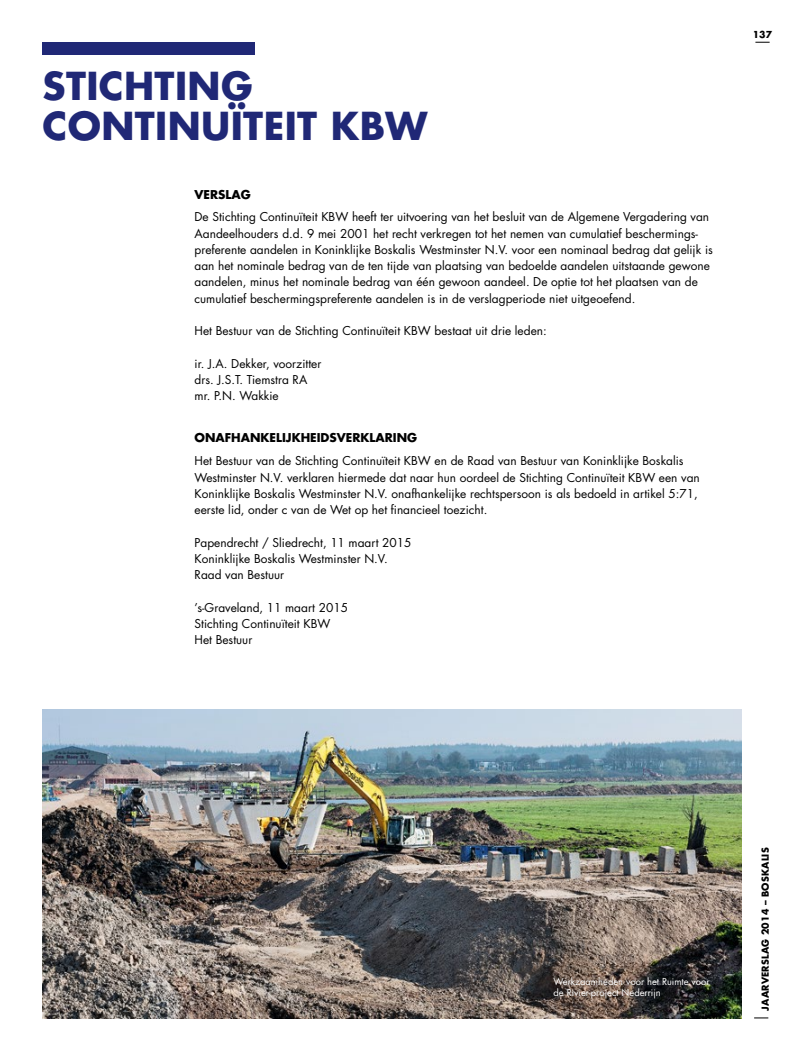
<style>
.page{position:relative;width:798px;height:1053px;background:#fff}
.page>*{position:absolute;margin:0;border:0;box-sizing:border-box;transform-origin:0 0}
.t1{font:700 37.5px/40px "Futura Std";letter-spacing:.01em;color:#202876}
.t2{font:11.88px/16.2px "Futura Std";color:#000}
.t3{font:700 11.88px "Futura Std";color:#000}
.t4{font:9.38px/11.2px "Futura Std";color:#fff}
.t5{font:700 9.38px "Futura Std";letter-spacing:.02em;color:#000}
</style>
<div class="page">
<svg style="left:754px;top:1017px;width:14px;height:1px"></svg>
<svg style="left:755px;top:42px;width:14px;height:1px"></svg>
<img style="left:43px;top:709px;width:698px;height:309px">
<div style="left:43px;top:43px;width:212px;height:12px;background:#202876"></div>
<h1 class="t1" style="left:43px;top:66px;width:386px">STICHTING<br>CONTINUÏTEIT KBW</h1>
<p class="t3" style="left:194px;top:186px;width:58px">VERSLAG</p>
<p class="t2" style="left:194px;top:209px;width:519px">De Stichting Continuïteit KBW heeft ter uitvoering van het besluit van de Algemene Vergadering van Aandeelhouders d.d. 9 mei 2001 het recht verkregen tot het nemen van cumulatief beschermings&shy;preferente aandelen in Koninklijke Boskalis Westminster N.V. voor een nominaal bedrag dat gelijk is aan het nominale bedrag van de ten tijde van plaatsing van bedoelde aandelen uitstaande gewone aandelen, minus het nominale bedrag van één gewoon aandeel. De optie tot het plaatsen van de cumulatief beschermingspreferente aandelen is in de verslagperiode niet uitgeoefend.</p>
<p class="t2" style="left:194px;top:323px;width:353px">Het Bestuur van de Stichting Continuïteit KBW bestaat uit drie leden:</p>
<p class="t2" style="left:194px;top:355px;width:128px">ir. J.A. Dekker, voorzitter drs. J.S.T. Tiemstra RA mr. P.N. Wakkie</p>
<p class="t3" style="left:194px;top:429px;width:224px">ONAFHANKELIJKHEIDSVERKLARING</p>
<p class="t2" style="left:194px;top:453px;width:506px">Het Bestuur van de Stichting Continuïteit KBW en de Raad van Bestuur van Koninklijke Boskalis Westminster N.V. verklaren hiermede dat naar hun oordeel de Stichting Continuïteit KBW een van Koninklijke Boskalis Westminster N.V. onafhankelijke rechtspersoon is als bedoeld in artikel 5:71, eerste lid, onder c van de Wet op het financieel toezicht.</p>
<p class="t2" style="left:194px;top:534px;width:218px">Papendrecht / Sliedrecht, 11 maart 2015<br>Koninklijke Boskalis Westminster N.V.<br>Raad van Bestuur</p>
<p class="t2" style="left:194px;top:599px;width:155px">’s-Graveland, 11 maart 2015<br>Stichting Continuïteit KBW<br>Het Bestuur</p>
<p class="t5" style="left:752px;top:29px;width:21px">137</p>
<p class="t4" style="left:553px;top:975px;width:157px">Werkzaamheden voor het Ruimte voor de Rivier-project Nederrijn</p>
<p class="t5" style="left:758px;top:1010px;width:164px;rotate:-90deg">JAARVERSLAG 2014 – BOSKALIS</p>
</div>
